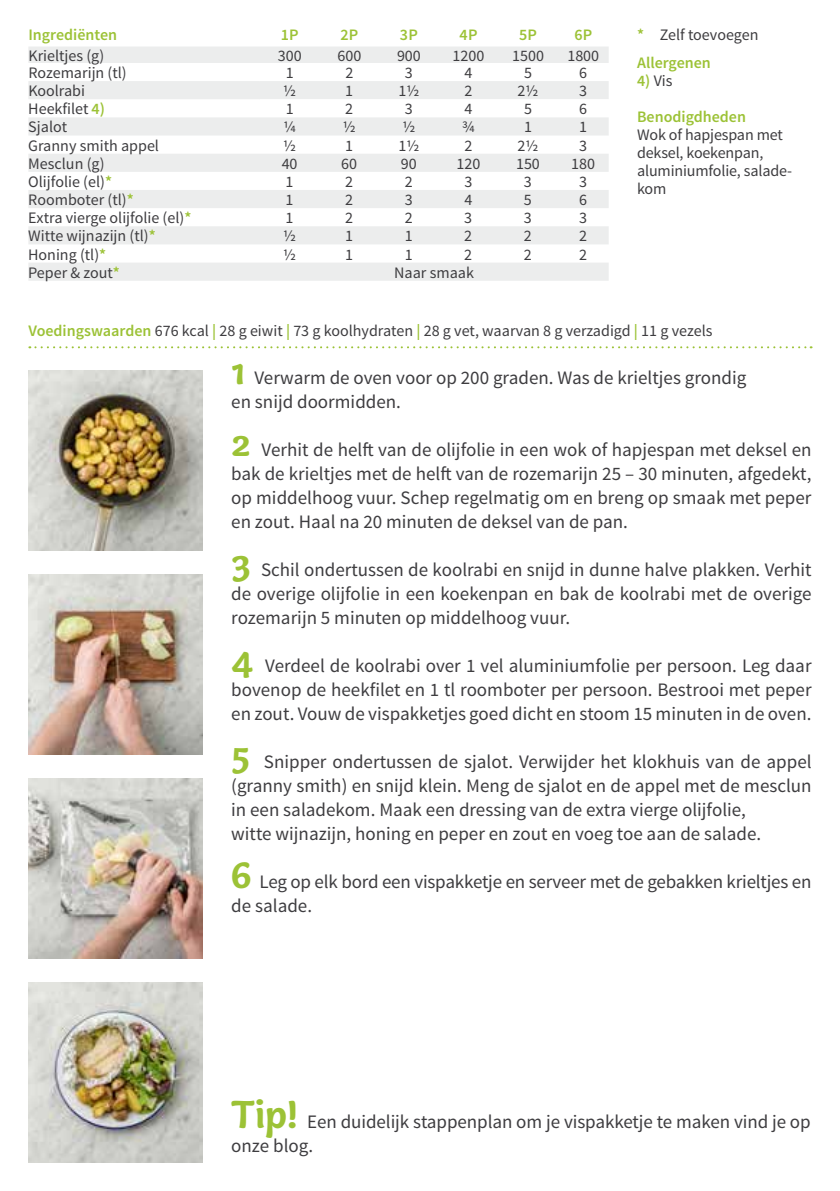
<style>
.page{position:relative;width:840px;height:1191px;background:#fff}
.page>*{position:absolute;margin:0;border:0;box-sizing:border-box;transform-origin:0 0}
.t1{font:19px/24px "Source Sans Pro";color:#3e3d40}
.t2{font:16px/18px "Source Sans Pro";color:#3e3d40}
.t3{font:600 16px "Source Sans Pro";color:#9cc236}
.s1{font-weight:600;color:#9cc236}
.s2{font-family:"Capucine Basic";font-weight:700;font-size:40px;color:#9cc236}
</style>
<div class="page">
<svg style="left:29px;top:346px;width:782px;height:2px"></svg>
<img style="left:28px;top:370px;width:175px;height:180px">
<img style="left:28px;top:574px;width:175px;height:180px">
<img style="left:28px;top:778px;width:175px;height:180px">
<img style="left:28px;top:982px;width:175px;height:180px">
<div style="left:28px;top:47px;width:580px;height:16px;background:#eceded"></div>
<svg style="left:28px;top:81px;width:580px;height:200px;fill:#f0f1f1"></svg>
<p class="t3" style="left:28px;top:25px;width:90px">Ingrediënten</p>
<p class="t3" style="left:281px;top:25px;width:19px">1P</p>
<p class="t3" style="left:340px;top:25px;width:19px">2P</p>
<p class="t3" style="left:400px;top:25px;width:19px">3P</p>
<p class="t3" style="left:459px;top:25px;width:19px">4P</p>
<p class="t3" style="left:519px;top:25px;width:19px">5P</p>
<p class="t3" style="left:574px;top:25px;width:19px">6P</p>
<p class="t2" style="left:28px;top:47px;width:77px">Krieltjes (g)</p>
<p class="t2" style="left:278px;top:47px;width:25px">300</p>
<p class="t2" style="left:337px;top:47px;width:25px">600</p>
<p class="t2" style="left:397px;top:47px;width:25px">900</p>
<p class="t2" style="left:452px;top:47px;width:33px">1200</p>
<p class="t2" style="left:512px;top:47px;width:33px">1500</p>
<p class="t2" style="left:567px;top:47px;width:33px">1800</p>
<p class="t2" style="left:28px;top:64px;width:100px">Rozemarijn (tl)</p>
<p class="t2" style="left:285px;top:64px;width:9px">1</p>
<p class="t2" style="left:345px;top:64px;width:9px">2</p>
<p class="t2" style="left:404px;top:64px;width:9px">3</p>
<p class="t2" style="left:464px;top:64px;width:9px">4</p>
<p class="t2" style="left:524px;top:64px;width:9px">5</p>
<p class="t2" style="left:579px;top:64px;width:9px">6</p>
<p class="t2" style="left:28px;top:82px;width:58px">Koolrabi</p>
<p class="t2" style="left:283px;top:82px;width:14px">½</p>
<p class="t2" style="left:345px;top:82px;width:9px">1</p>
<p class="t2" style="left:398px;top:82px;width:22px">1½</p>
<p class="t2" style="left:464px;top:82px;width:9px">2</p>
<p class="t2" style="left:517px;top:82px;width:22px">2½</p>
<p class="t2" style="left:579px;top:82px;width:9px">3</p>
<p class="t2" style="left:28px;top:100px;width:78px">Heekfilet <span class="s1">4)</span></p>
<p class="t2" style="left:285px;top:100px;width:9px">1</p>
<p class="t2" style="left:345px;top:100px;width:9px">2</p>
<p class="t2" style="left:404px;top:100px;width:9px">3</p>
<p class="t2" style="left:464px;top:100px;width:9px">4</p>
<p class="t2" style="left:523px;top:100px;width:9px">5</p>
<p class="t2" style="left:579px;top:100px;width:9px">6</p>
<p class="t2" style="left:28px;top:118px;width:40px">Sjalot</p>
<p class="t2" style="left:283px;top:118px;width:14px">¼</p>
<p class="t2" style="left:342px;top:118px;width:14px">½</p>
<p class="t2" style="left:402px;top:118px;width:14px">½</p>
<p class="t2" style="left:462px;top:118px;width:14px">¾</p>
<p class="t2" style="left:523px;top:118px;width:9px">1</p>
<p class="t2" style="left:579px;top:118px;width:9px">1</p>
<p class="t2" style="left:28px;top:137px;width:132px">Granny smith appel</p>
<p class="t2" style="left:283px;top:137px;width:14px">½</p>
<p class="t2" style="left:345px;top:137px;width:9px">1</p>
<p class="t2" style="left:398px;top:137px;width:22px">1½</p>
<p class="t2" style="left:464px;top:137px;width:9px">2</p>
<p class="t2" style="left:517px;top:137px;width:22px">2½</p>
<p class="t2" style="left:579px;top:137px;width:9px">3</p>
<p class="t2" style="left:28px;top:155px;width:78px">Mesclun (g)</p>
<p class="t2" style="left:281px;top:155px;width:17px">40</p>
<p class="t2" style="left:341px;top:155px;width:17px">60</p>
<p class="t2" style="left:400px;top:155px;width:17px">90</p>
<p class="t2" style="left:456px;top:155px;width:25px">120</p>
<p class="t2" style="left:515px;top:155px;width:25px">150</p>
<p class="t2" style="left:571px;top:155px;width:25px">180</p>
<p class="t2" style="left:28px;top:173px;width:85px">Olijfolie (el)<span class="s1">*</span></p>
<p class="t2" style="left:285px;top:173px;width:9px">1</p>
<p class="t2" style="left:345px;top:173px;width:9px">2</p>
<p class="t2" style="left:404px;top:173px;width:9px">2</p>
<p class="t2" style="left:464px;top:173px;width:9px">3</p>
<p class="t2" style="left:523px;top:173px;width:9px">3</p>
<p class="t2" style="left:579px;top:173px;width:9px">3</p>
<p class="t2" style="left:28px;top:191px;width:107px">Roomboter (tl)<span class="s1">*</span></p>
<p class="t2" style="left:285px;top:191px;width:9px">1</p>
<p class="t2" style="left:345px;top:191px;width:9px">2</p>
<p class="t2" style="left:404px;top:191px;width:9px">3</p>
<p class="t2" style="left:464px;top:191px;width:9px">4</p>
<p class="t2" style="left:523px;top:191px;width:9px">5</p>
<p class="t2" style="left:578px;top:191px;width:9px">6</p>
<p class="t2" style="left:28px;top:209px;width:165px">Extra vierge olijfolie (el)<span class="s1">*</span></p>
<p class="t2" style="left:285px;top:209px;width:9px">1</p>
<p class="t2" style="left:345px;top:209px;width:9px">2</p>
<p class="t2" style="left:404px;top:209px;width:9px">2</p>
<p class="t2" style="left:464px;top:209px;width:9px">3</p>
<p class="t2" style="left:523px;top:209px;width:9px">3</p>
<p class="t2" style="left:578px;top:209px;width:9px">3</p>
<p class="t2" style="left:28px;top:227px;width:129px">Witte wijnazijn (tl)<span class="s1">*</span></p>
<p class="t2" style="left:283px;top:227px;width:14px">½</p>
<p class="t2" style="left:345px;top:227px;width:9px">1</p>
<p class="t2" style="left:404px;top:227px;width:9px">1</p>
<p class="t2" style="left:464px;top:227px;width:9px">2</p>
<p class="t2" style="left:523px;top:227px;width:9px">2</p>
<p class="t2" style="left:578px;top:227px;width:9px">2</p>
<p class="t2" style="left:28px;top:245px;width:80px">Honing (tl)<span class="s1">*</span></p>
<p class="t2" style="left:283px;top:245px;width:14px">½</p>
<p class="t2" style="left:345px;top:245px;width:9px">1</p>
<p class="t2" style="left:404px;top:245px;width:9px">1</p>
<p class="t2" style="left:464px;top:245px;width:9px">2</p>
<p class="t2" style="left:523px;top:245px;width:9px">2</p>
<p class="t2" style="left:578px;top:245px;width:9px">2</p>
<p class="t2" style="left:28px;top:264px;width:93px">Peper &amp; zout<span class="s1">*</span></p>
<p class="t2" style="left:394px;top:264px;width:81px">Naar smaak</p>
<p class="t2" style="left:636px;top:21px;width:123px;line-height:28px"><span class="s1">*</span> Zelf toevoegen<br><span class="s1">Allergenen</span></p>
<p class="t2" style="left:636px;top:72px;width:37px"><span class="s1">4)</span> Vis</p>
<p class="t3" style="left:636px;top:107px;width:110px">Benodigdheden</p>
<p class="t2" style="left:636px;top:126px;width:156px">Wok of hapjespan met deksel, koekenpan, aluminiumfolie, salade&shy;kom</p>
<p class="t2" style="left:28px;top:321px;width:685px"><span class="s1">Voedingswaarden</span> 676 kcal <span class="s1">|</span> 28 g eiwit <span class="s1">|</span> 73 g koolhydraten <span class="s1">|</span> 28 g vet, waarvan 8 g verzadigd <span class="s1">|</span> 11 g vezels</p>
<p class="t1" style="left:231px;top:366px;width:516px"><span class="s2">1</span> Verwarm de oven voor op 200 graden. Was de krieltjes grondig en snijd doormidden.</p>
<p class="t1" style="left:231px;top:438px;width:581px;text-align:justify"><span class="s2">2</span> Verhit de helft van de olijfolie in een wok of hapjespan met deksel en bak de krieltjes met de helft van de rozemarijn 25 – 30 minuten, afgedekt, op middelhoog vuur. Schep regelmatig om en breng op smaak met peper en zout. Haal na 20 minuten de deksel van de pan.</p>
<p class="t1" style="left:231px;top:558px;width:581px;text-align:justify"><span class="s2">3</span> Schil ondertussen de koolrabi en snijd in dunne halve plakken. Verhit de overige olijfolie in een koekenpan en bak de koolrabi met de overige rozemarijn 5 minuten op middelhoog vuur.</p>
<p class="t1" style="left:231px;top:654px;width:581px;text-align:justify"><span class="s2">4</span> Verdeel de koolrabi over 1 vel aluminiumfolie per persoon. Leg daar bovenop de heekfilet en 1 tl roomboter per persoon. Bestrooi met peper en zout. Vouw de vispakketjes goed dicht en stoom 15 minuten in de oven.</p>
<p class="t1" style="left:231px;top:750px;width:581px"><span class="s2">5</span> Snipper ondertussen de sjalot. Verwijder het klokhuis van de appel (granny smith) en snijd klein. Meng de sjalot en de appel met de mesclun in een saladekom. Maak een dressing van de extra vierge olijfolie,<br>witte wijnazijn, honing en peper en zout en voeg toe aan de salade.</p>
<p class="t1" style="left:231px;top:870px;width:581px"><span class="s2">6</span> Leg op elk bord een vispakketje en serveer met de gebakken krieltjes en de salade.</p>
<p class="t1" style="left:231px;top:1110px;width:580px"><span class="s2">Tip!</span> Een duidelijk stappenplan om je vispakketje te maken vind je op onze blog.</p>
</div>
